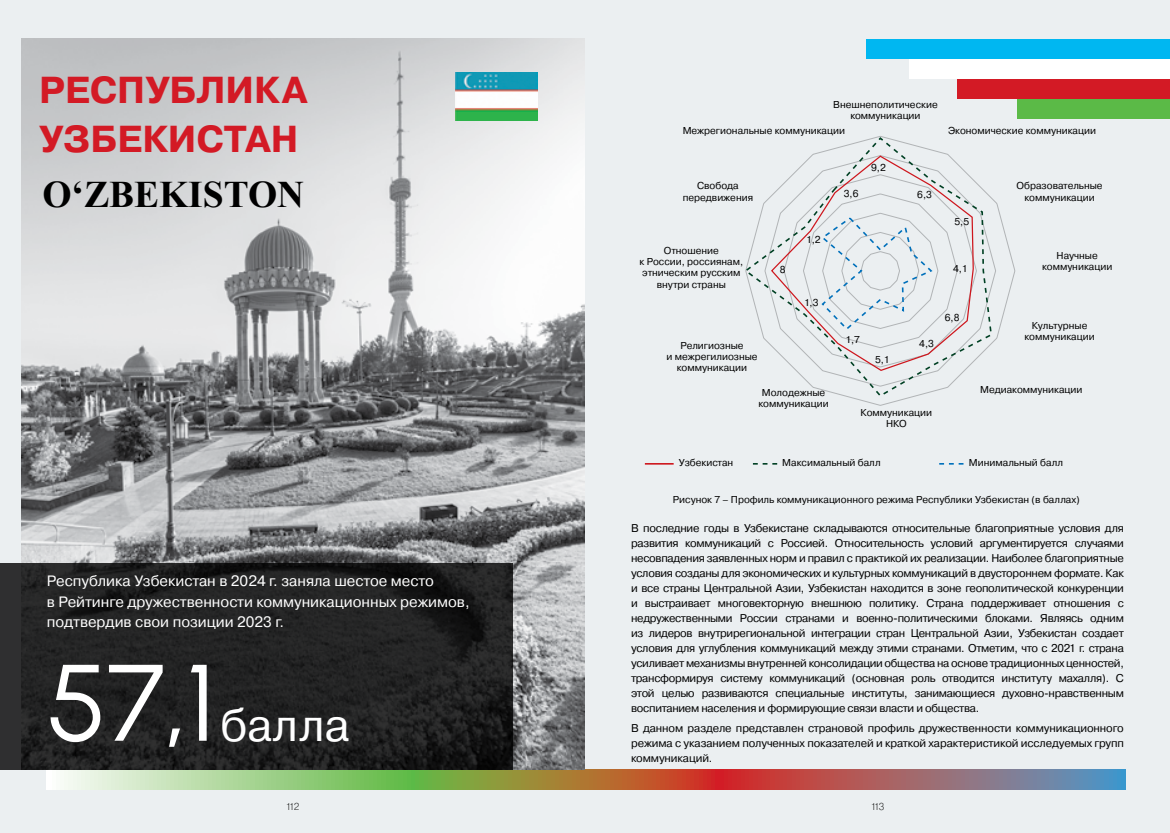
<style>
.page{position:relative;width:1170px;height:833px;background:#fff}
.page>*{position:absolute;margin:0;border:0;box-sizing:border-box;transform-origin:0 0}
.t1{font:108.5px "Urbanist";color:#fff}
.t2{font:45.62px "Pragmatica";color:#fff}
.t3{font:700 37.5px/48.8px "Pragmatica";color:#d31a25}
.t4{font:700 37.5px "Times New Roman";color:#000}
.t5{font:15px/20.5px "Pragmatica";color:#fff}
.t6{font:11.25px/15px "Pragmatica";letter-spacing:-.025em;color:#000;text-align:justify}
.t7{font:10px/11.2px "Pragmatica";color:#000;text-align:center}
.t8{font:200 10px "Pragmatica";letter-spacing:-.15em;color:#000}
</style>
<div class="page">
<div style="left:0;top:0;width:1169px;height:833px;background:#ebeff1"></div>
<svg style="left:47px;top:769px;width:1077px;height:20px;background:#a08e6d"></svg>
<div style="left:866px;top:39px;width:303px;height:20px;background:#00b7f1"></div>
<div style="left:909px;top:59px;width:260px;height:20px;background:#fff"></div>
<div style="left:957px;top:79px;width:212px;height:20px;background:#d31a25"></div>
<div style="left:1017px;top:99px;width:152px;height:20px;background:#5bba47"></div>
<svg style="left:644px;top:463px;width:29px;height:1px"></svg>
<svg style="left:752px;top:463px;width:26px;height:1px"></svg>
<svg style="left:939px;top:463px;width:25px;height:1px"></svg>
<svg style="left:852px;top:198px;width:163px;height:208px"></svg>
<svg style="left:745px;top:136px;width:247px;height:262px"></svg>
<svg style="left:770px;top:155px;width:204px;height:217px"></svg>
<img style="left:21px;top:39px;width:564px;height:730px">
<img style="left:455px;top:72px;width:82px;height:49px">
<svg style="left:0;top:563px;width:512px;height:206px;background:#212121"></svg>
<h3 class="t3" style="left:39px;top:67px;width:270px">РЕСПУБЛИКА<br>УЗБЕКИСТАН</h3>
<h3 class="t4" style="left:42px;top:167px;width:263px">OʻZBEKISTON</h3>
<h3 class="t5" style="left:47px;top:571px;width:424px">Республика Узбекистан в 2024 г. заняла шестое место<br>в Рейтинге дружественности коммуникационных режимов, подтвердив свои позиции 2023 г.</h3>
<h1 class="t1" style="left:47px;top:637px;width:170px">57,1</h1>
<h2 class="t2" style="left:220px;top:697px;width:131px">балла</h2>
<p class="t7" style="left:833px;top:99px;width:106px">Внешнеполитические коммуникации</p>
<p class="t7" style="left:682px;top:125px;width:164px">Межрегиональные коммуникации</p>
<p class="t7" style="left:948px;top:125px;width:149px">Экономические коммуникации</p>
<p class="t7" style="left:871px;top:162px;width:16px">9,2</p>
<p class="t7" style="left:682px;top:180px;width:72px">Свобода передвижения</p>
<p class="t7" style="left:843px;top:188px;width:16px">3,6</p>
<p class="t7" style="left:917px;top:189px;width:16px">6,3</p>
<p class="t7" style="left:1016px;top:180px;width:88px">Образовательные коммуникации</p>
<p class="t7" style="left:639px;top:245px;width:105px">Отношение<br>к России, россиянам, этническим русским внутри страны</p>
<p class="t7" style="left:666px;top:340px;width:93px">Религиозные<br>и межрегилиозные коммуникации</p>
<p class="t7" style="left:780px;top:264px;width:7px">8</p>
<p class="t7" style="left:806px;top:234px;width:16px">1,2</p>
<p class="t7" style="left:804px;top:297px;width:16px">1,3</p>
<p class="t7" style="left:845px;top:334px;width:16px">1,7</p>
<p class="t7" style="left:874px;top:354px;width:16px">5,1</p>
<p class="t7" style="left:919px;top:338px;width:16px">4,3</p>
<p class="t7" style="left:954px;top:216px;width:16px">5,5</p>
<p class="t7" style="left:952px;top:263px;width:16px">4,1</p>
<p class="t7" style="left:944px;top:312px;width:16px">6,8</p>
<p class="t7" style="left:1042px;top:250px;width:72px">Научные коммуникации</p>
<p class="t7" style="left:1024px;top:320px;width:72px">Культурные коммуникации</p>
<p class="t7" style="left:761px;top:387px;width:65px">Молодежные</p>
<p class="t7" style="left:980px;top:384px;width:104px">Медиакоммуникации</p>
<p class="t7" style="left:758px;top:398px;width:72px">коммуникации</p>
<p class="t7" style="left:860px;top:407px;width:73px">Коммуникации<br>НКО</p>
<p class="t7" style="left:679px;top:457px;width:56px">Узбекистан</p>
<p class="t7" style="left:782px;top:457px;width:100px">Максимальный балл</p>
<p class="t7" style="left:968px;top:457px;width:96px">Минимальный балл</p>
<p class="t7" style="left:673px;top:494px;width:408px">Рисунок 7 – Профиль коммуникационного режима Республики Узбекистан (в баллах)</p>
<p class="t6" style="left:631px;top:521px;width:494px">В последние годы в Узбекистане складываются относительные благоприятные условия для развития коммуникаций с Россией. Относительность условий аргументируется случаями несовпадения заявленных норм и правил с практикой их реализации. Наиболее благоприятные условия созданы для экономических и культурных коммуникаций в двустороннем формате. Как и все страны Центральной Азии, Узбекистан находится в зоне геополитической конкуренции и выстраивает многовекторную внешнюю политику. Страна поддерживает отношения с недружественными России странами и военно-политическими блоками. Являясь одним из лидеров внутрирегиональной интеграции стран Центральной Азии, Узбекистан создает условия для углубления коммуникаций между этими странами. Отметим, что с 2021 г. страна усиливает механизмы внутренней консолидации общества на основе традиционных ценностей, трансформируя систему коммуникаций (основная роль отводится институту махалля). С этой целью развиваются специальные институты, занимающиеся духовно-нравственным воспитанием населения и формирующие связи власти и общества.</p>
<p class="t6" style="left:631px;top:721px;width:494px">В данном разделе представлен страновой профиль дружественности коммуникационного режима с указанием полученных показателей и краткой характеристикой исследуемых групп коммуникаций.</p>
<p class="t8" style="left:285px;top:800px;width:15px">112</p>
<p class="t8" style="left:870px;top:800px;width:16px">113</p>
</div>
